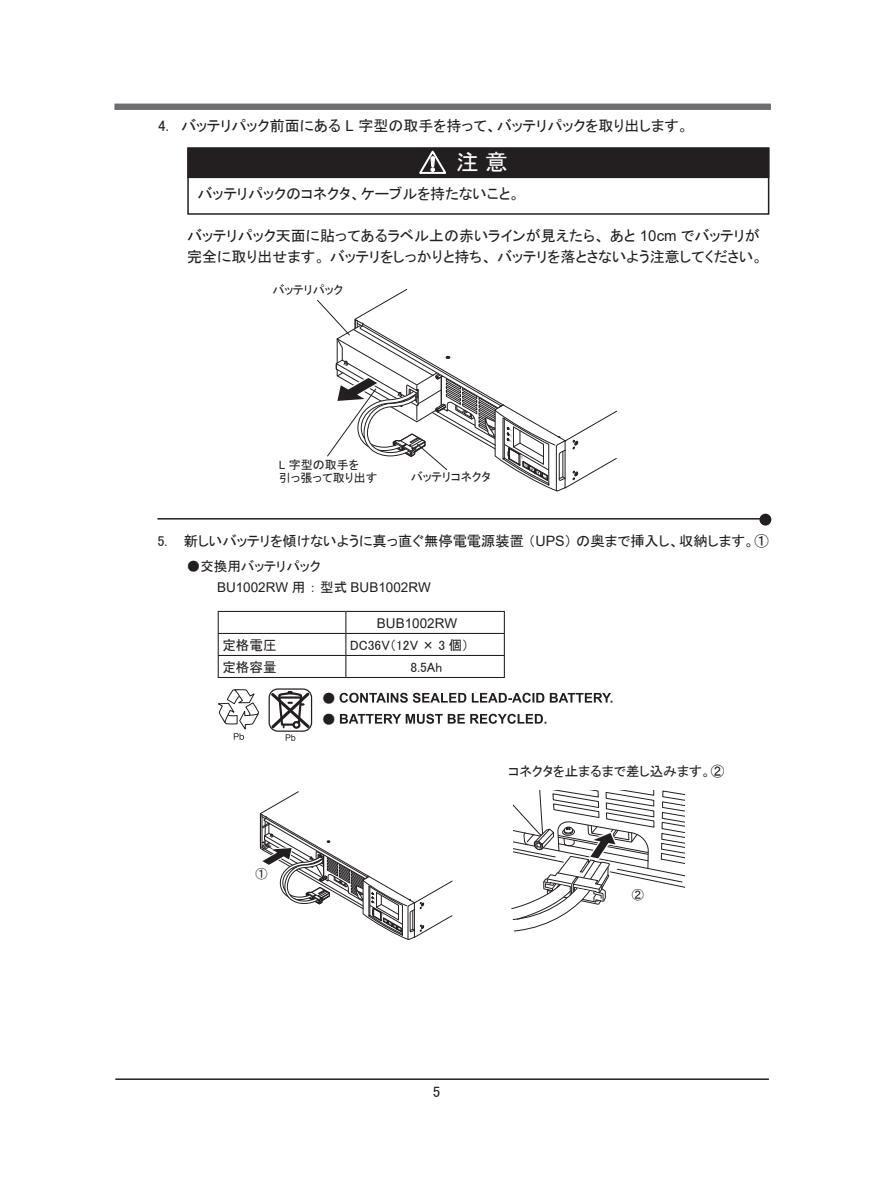
<style>
.page{position:relative;width:885px;height:1204px;background:#fff}
.page>*{position:absolute;margin:0;border:0;box-sizing:border-box;transform-origin:0 0}
.t1{font:22.5px "MS P Gothic";color:#fff}
.t2{font:15px/21px "MS P Gothic";color:#231f20}
.t3{font:14.25px "MS P Gothic";color:#231f20}
.t4{font:13.5px/21px "MS P Gothic";color:#231f20}
.t5{font:13.5px "Arial";color:#231f20}
.t6{font:12px/13.5px "MS P Gothic";color:#231f20}
.s1{font-family:"Arial"}
.s2{font-family:"MS P Gothic"}
</style>
<div class="page">
<hr style="left:115px;top:1078px;width:653px;height:1px;background:#231f20">
<div style="left:114px;top:104px;width:656px;height:6px;border:2px solid #6c6d70"></div>
<div style="left:188px;top:148px;width:580px;height:29px;background:#231f20"></div>
<div style="left:187px;top:147px;width:582px;height:31px;border:2px solid #231f20"></div>
<svg style="left:419px;top:150px;width:26px;height:23px"></svg>
<div style="left:187px;top:147px;width:582px;height:68px;border:2px solid #231f20"></div>
<svg style="left:317px;top:289px;width:300px;height:203px"></svg>
<hr style="left:157px;top:518px;width:608px;height:1px;background:#231f20">
<div style="left:760px;top:514px;width:10px;height:11px;background:#231f20;border-radius:50%"></div>
<div style="left:759px;top:513px;width:12px;height:12px;border:2px solid #231f20;border-radius:50%"></div>
<hr style="left:218px;top:611px;width:128px;height:1px;background:#231f20">
<hr style="left:346px;top:611px;width:159px;height:1px;background:#231f20">
<hr style="left:503px;top:612px;width:2px;height:21px;background:#231f20">
<hr style="left:218px;top:633px;width:128px;height:1px;background:#231f20">
<hr style="left:346px;top:633px;width:159px;height:1px;background:#231f20">
<hr style="left:503px;top:634px;width:2px;height:21px;background:#231f20">
<hr style="left:218px;top:655px;width:128px;height:1px;background:#231f20">
<svg style="left:218px;top:612px;width:1px;height:65px"></svg>
<hr style="left:346px;top:655px;width:159px;height:1px;background:#231f20">
<svg style="left:345px;top:612px;width:1px;height:65px"></svg>
<hr style="left:503px;top:656px;width:2px;height:21px;background:#231f20">
<hr style="left:218px;top:677px;width:128px;height:1px;background:#231f20">
<hr style="left:346px;top:677px;width:159px;height:1px;background:#231f20">
<svg style="left:218px;top:689px;width:40px;height:50px"></svg>
<svg style="left:286px;top:734px;width:9px;height:7px"></svg>
<svg style="left:271px;top:690px;width:39px;height:38px"></svg>
<div style="left:268px;top:688px;width:44px;height:43px;border:1px solid #231f20;border-radius:9px"></div>
<svg style="left:339px;top:692px;width:273px;height:10px"></svg>
<svg style="left:340px;top:713px;width:206px;height:10px"></svg>
<svg style="left:259px;top:791px;width:193px;height:149px"></svg>
<svg style="left:511px;top:790px;width:173px;height:142px"></svg>
<p class="t2" style="left:158px;top:115px;width:532px">4. バッテリパック前面にある <span class="s1">L</span> 字型の取手を持って、バッテリパックを取り出します。</p>
<h1 class="t1" style="left:456px;top:151px;width:53px">注 意</h1>
<p class="t2" style="left:198px;top:183px;width:324px">バッテリパックのコネクタ、ケーブルを持たないこと。</p>
<p class="t2" style="left:187px;top:225px;width:577px">バッテリパック天面に貼ってあるラベル上の赤いラインが見えたら、 あと <span class="s1">10cm</span> でバッテリが完全に取り出せます。 バッテリをしっかりと持ち、 バッテリを落とさないよう注意してください。</p>
<p class="t6" style="left:272px;top:283px;width:72px">バッテリパック</p>
<p class="t6" style="left:279px;top:458px;width:100px">L 字型の取手を<br>引っ張って取り出す</p>
<p class="t6" style="left:410px;top:469px;width:81px">バッテリコネクタ</p>
<p class="t3" style="left:157px;top:533px;width:613px">5. 新しいバッテリを傾けないように真っ直ぐ無停電電源装置 （<span class="s1">UPS</span>） の奥まで挿入し、収納します。①</p>
<p class="t4" style="left:187px;top:556px;width:135px">●交換用バッテリパック</p>
<p class="t5" style="left:217px;top:578px;width:215px">BU1002RW <span class="s2">用 ： 型式</span> BUB1002RW</p>
<p class="t5" style="left:377px;top:613px;width:82px">BUB1002RW</p>
<p class="t4" style="left:222px;top:634px;width:55px">定格電圧</p>
<p class="t4" style="left:350px;top:634px;width:120px">DC36V（12V × 3 個）</p>
<p class="t4" style="left:222px;top:656px;width:55px">定格容量</p>
<p class="t4" style="left:410px;top:656px;width:33px">8.5Ah</p>
<p class="t4" style="left:322px;top:687px;width:15px">● ●</p>
<p class="t6" style="left:255px;top:867px;width:13px">①</p>
<p class="t4" style="left:508px;top:760px;width:217px">コネクタを止まるまで差し込みます。②</p>
<p class="t6" style="left:631px;top:888px;width:13px">②</p>
<p class="t2" style="left:432px;top:1081px;width:9px">5</p>
</div>
